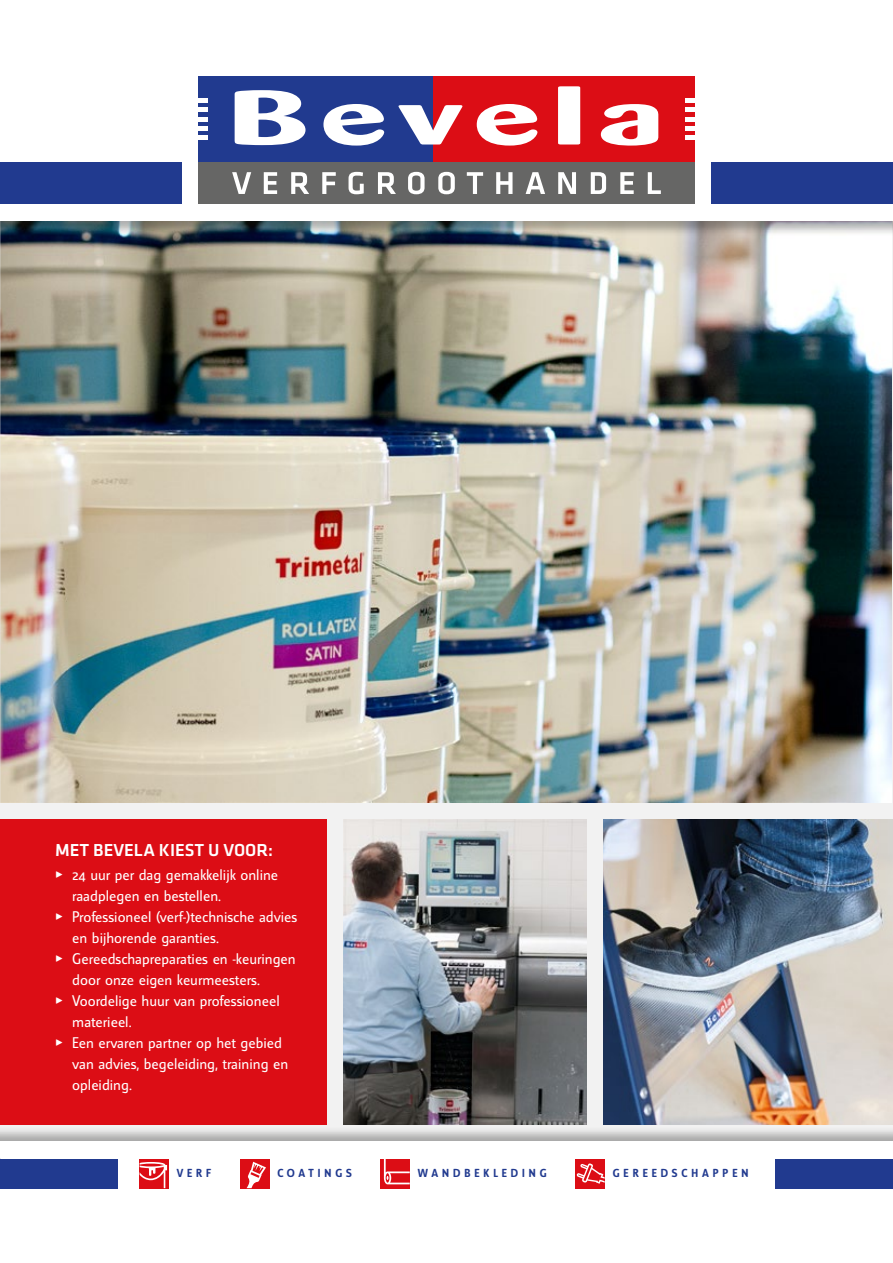
<style>
.page{position:relative;width:893px;height:1263px;background:#fff}
.page>*{position:absolute;margin:0;border:0;box-sizing:border-box;transform-origin:0 0}
.t1{font:500 18px "Klavika Basic";color:#fff}
.t2{font:15px "Manual Round";color:#fff}
.t3{font:700 11.25px "Manual Round";letter-spacing:.34em;color:#213a8f}
.s1{font-weight:700}
</style>
<div class="page">
<div style="left:0;top:220px;width:893px;height:922px;background:#f2f2f2"></div>
<img style="left:1px;top:236px;width:891px;height:567px">
<div style="left:0;top:1126px;width:893px;height:137px;background:#1d1d1b;opacity:.35"></div>
<div style="left:0;top:1142px;width:893px;height:121px;background:#fff"></div>
<div style="left:0;top:0;width:893px;height:236px;background:#1d1d1b;opacity:.35"></div>
<div style="left:0;top:0;width:893px;height:220px;background:#fff"></div>
<div style="left:140px;top:1159px;width:29px;height:29px;background:#dc0d15"></div>
<svg style="left:140px;top:1162px;width:27px;height:26px"></svg>
<div style="left:240px;top:1159px;width:29px;height:29px;background:#dc0d15"></div>
<svg style="left:247px;top:1162px;width:19px;height:26px"></svg>
<svg style="left:381px;top:1159px;width:29px;height:29px"></svg>
<svg style="left:384px;top:1159px;width:26px;height:25px"></svg>
<div style="left:575px;top:1159px;width:30px;height:29px;background:#dc0d15"></div>
<svg style="left:576px;top:1163px;width:29px;height:21px"></svg>
<div style="left:0;top:1159px;width:117px;height:29px;background:#213a8f"></div>
<div style="left:776px;top:1159px;width:117px;height:29px;background:#213a8f"></div>
<div style="left:0;top:162px;width:181px;height:41px;background:#213a8f"></div>
<div style="left:712px;top:162px;width:181px;height:41px;background:#213a8f"></div>
<div style="left:198px;top:76px;width:235px;height:86px;background:#213a8f"></div>
<div style="left:433px;top:76px;width:262px;height:86px;background:#dc0d15"></div>
<svg style="left:198px;top:99px;width:9px;height:31px"></svg>
<div style="left:198px;top:135px;width:9px;height:5px;background:#fff"></div>
<svg style="left:686px;top:99px;width:9px;height:31px"></svg>
<div style="left:686px;top:135px;width:9px;height:5px;background:#fff"></div>
<svg style="left:601px;top:104px;width:57px;height:42px"></svg>
<svg style="left:558px;top:86px;width:22px;height:58px"></svg>
<svg style="left:477px;top:104px;width:60px;height:42px"></svg>
<svg style="left:398px;top:105px;width:64px;height:39px"></svg>
<svg style="left:323px;top:104px;width:61px;height:42px"></svg>
<svg style="left:235px;top:90px;width:70px;height:55px"></svg>
<div style="left:198px;top:162px;width:497px;height:41px;background:#666665"></div>
<svg style="left:232px;top:172px;width:19px;height:22px"></svg>
<svg style="left:264px;top:172px;width:13px;height:22px"></svg>
<svg style="left:291px;top:172px;width:18px;height:22px"></svg>
<svg style="left:322px;top:172px;width:14px;height:22px"></svg>
<svg style="left:349px;top:172px;width:15px;height:22px"></svg>
<svg style="left:378px;top:172px;width:18px;height:22px"></svg>
<svg style="left:408px;top:172px;width:17px;height:22px"></svg>
<svg style="left:438px;top:172px;width:17px;height:22px"></svg>
<svg style="left:467px;top:172px;width:16px;height:22px"></svg>
<svg style="left:496px;top:172px;width:16px;height:22px"></svg>
<svg style="left:526px;top:172px;width:19px;height:22px"></svg>
<svg style="left:558px;top:172px;width:18px;height:22px"></svg>
<svg style="left:591px;top:172px;width:15px;height:22px"></svg>
<svg style="left:620px;top:172px;width:14px;height:22px"></svg>
<svg style="left:648px;top:172px;width:13px;height:22px"></svg>
<div style="left:0;top:820px;width:326px;height:305px;background:#dc0d15"></div>
<img style="left:604px;top:820px;width:289px;height:305px">
<img style="left:343px;top:820px;width:244px;height:305px">
<p class="t1" style="left:55px;top:838px;width:219px">MET BEVELA KIEST U VOOR:</p>
<p class="t2" style="left:55px;top:865px;width:224px"><span class="s1">ƒ</span> 24 uur per dag gemakkelijk online</p>
<p class="t2" style="left:72px;top:886px;width:150px">raadplegen en bestellen.</p>
<p class="t2" style="left:55px;top:907px;width:243px"><span class="s1">ƒ</span> Professioneel (verf-)technische advies</p>
<p class="t2" style="left:72px;top:928px;width:148px">en bijhorende garanties.</p>
<p class="t2" style="left:55px;top:949px;width:242px"><span class="s1">ƒ</span> Gereedschapreparaties en -keuringen</p>
<p class="t2" style="left:72px;top:970px;width:189px">door onze eigen keurmeesters.</p>
<p class="t2" style="left:55px;top:991px;width:226px"><span class="s1">ƒ</span> Voordelige huur van professioneel</p>
<p class="t2" style="left:72px;top:1012px;width:61px">materieel.</p>
<p class="t2" style="left:55px;top:1033px;width:228px"><span class="s1">ƒ</span> Een ervaren partner op het gebied</p>
<p class="t2" style="left:72px;top:1054px;width:217px">van advies, begeleiding, training en</p>
<p class="t2" style="left:72px;top:1075px;width:61px">opleiding.</p>
<p class="t3" style="left:177px;top:1167px;width:36px">VERF</p>
<p class="t3" style="left:277px;top:1167px;width:76px">COATINGS</p>
<p class="t3" style="left:418px;top:1167px;width:130px">WANDBEKLEDING</p>
<p class="t3" style="left:613px;top:1167px;width:137px">GEREEDSCHAPPEN</p>
</div>
